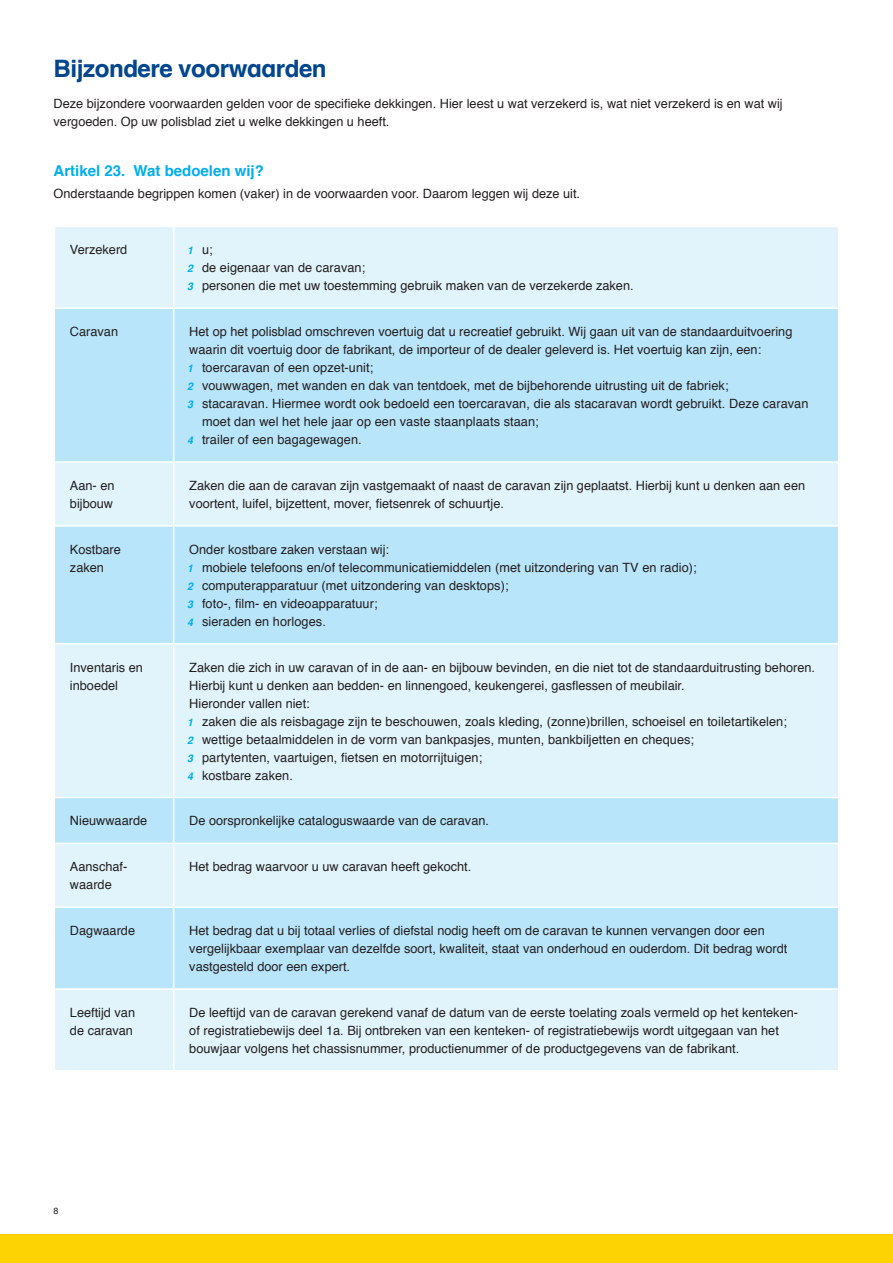
<style>
.page{position:relative;width:893px;height:1263px;background:#fff}
.page>*{position:absolute;margin:0;border:0;box-sizing:border-box;transform-origin:0 0}
.Kop{font:700 24px "Schulbuch Nord";letter-spacing:-.02em;color:#01468e}
.Subkop{font:700 15px "Helvetica";color:#00aeef}
.Platte_tekst_tabelle{font:12.75px/18px "Helvetica";color:#231f20}
.Platte_tekst{font:12.75px/18px "Helvetica";color:#231f20}
.t1{font:9px "Helvetica";color:#231f20}
.s1{font-weight:700;font-style:italic;font-size:10.5px;color:#00aeef}
</style>
<div class="page">
<div style="left:0;top:1234px;width:893px;height:29px;background:#fed304"></div>
<div style="left:55px;top:227px;width:783px;height:843px;background:#e1f4fc"></div>
<svg style="left:55px;top:309px;width:783px;height:679px;background:#c9ebfa"></svg>
<hr style="left:173px;top:227px;width:1px;height:80px;background:#fff">
<hr style="left:173px;top:309px;width:1px;height:152px;background:#fff">
<hr style="left:173px;top:463px;width:1px;height:62px;background:#fff">
<hr style="left:173px;top:644px;width:1px;height:153px;background:#fff">
<hr style="left:173px;top:844px;width:1px;height:62px;background:#fff">
<hr style="left:54px;top:307px;width:120px;height:2px;background:#fff">
<hr style="left:174px;top:307px;width:665px;height:2px;background:#fff">
<hr style="left:54px;top:461px;width:120px;height:2px;background:#fff">
<hr style="left:174px;top:461px;width:665px;height:2px;background:#fff">
<hr style="left:54px;top:525px;width:120px;height:2px;background:#fff">
<hr style="left:54px;top:643px;width:120px;height:1px;background:#fff">
<hr style="left:174px;top:525px;width:665px;height:2px;background:#fff">
<hr style="left:173px;top:527px;width:1px;height:116px;background:#fff">
<hr style="left:174px;top:643px;width:665px;height:1px;background:#fff">
<hr style="left:54px;top:797px;width:120px;height:1px;background:#fff">
<hr style="left:54px;top:843px;width:120px;height:1px;background:#fff">
<hr style="left:174px;top:797px;width:665px;height:1px;background:#fff">
<hr style="left:173px;top:798px;width:1px;height:45px;background:#fff">
<hr style="left:174px;top:843px;width:665px;height:1px;background:#fff">
<hr style="left:54px;top:906px;width:120px;height:2px;background:#fff">
<hr style="left:174px;top:906px;width:665px;height:2px;background:#fff">
<hr style="left:173px;top:908px;width:1px;height:80px;background:#fff">
<hr style="left:54px;top:988px;width:120px;height:2px;background:#fff">
<hr style="left:174px;top:988px;width:665px;height:2px;background:#fff">
<hr style="left:173px;top:990px;width:1px;height:80px;background:#fff">
<p class="Kop" style="left:54px;top:54px;width:275px">Bijzondere voorwaarden</p>
<p class="Platte_tekst" style="left:54px;top:95px;width:731px">Deze bijzondere voorwaarden gelden voor de specifieke dekkingen. Hier leest u wat verzekerd is, wat niet verzekerd is en wat wij vergoeden. Op uw polisblad ziet u welke dekkingen u heeft.</p>
<p class="Subkop" style="left:54px;top:158px;width:212px">Artikel 23. Wat bedoelen wij?</p>
<p class="Platte_tekst" style="left:54px;top:185px;width:528px">Onderstaande begrippen komen (vaker) in de voorwaarden voor. Daarom leggen wij deze uit.</p>
<p class="Platte_tekst_tabelle" style="left:70px;top:241px;width:59px">Verzekerd</p>
<p class="Platte_tekst_tabelle" style="left:187px;top:241px;width:27px"><span class="s1">1</span> u;</p>
<p class="Platte_tekst_tabelle" style="left:187px;top:259px;width:180px"><span class="s1">2</span> de eigenaar van de caravan;</p>
<p class="Platte_tekst_tabelle" style="left:187px;top:277px;width:448px"><span class="s1">3</span> personen die met uw toestemming gebruik maken van de verzekerde zaken.</p>
<p class="Platte_tekst_tabelle" style="left:70px;top:323px;width:50px">Caravan</p>
<p class="Platte_tekst_tabelle" style="left:189px;top:323px;width:605px">Het op het polisblad omschreven voertuig dat u recreatief gebruikt. Wij gaan uit van de standaarduitvoering waarin dit voertuig door de fabrikant, de importeur of de dealer geleverd is. Het voertuig kan zijn, een:</p>
<p class="Platte_tekst_tabelle" style="left:187px;top:359px;width:188px"><span class="s1">1</span> toercaravan of een opzet-unit;</p>
<p class="Platte_tekst_tabelle" style="left:187px;top:377px;width:543px"><span class="s1">2</span> vouwwagen, met wanden en dak van tentdoek, met de bijbehorende uitrusting uit de fabriek;</p>
<p class="Platte_tekst_tabelle" style="left:202px;top:395px;width:608px;text-indent:-15px"><span class="s1">3</span> stacaravan. Hiermee wordt ook bedoeld een toercaravan, die als stacaravan wordt gebruikt. Deze caravan moet dan wel het hele jaar op een vaste staanplaats staan;</p>
<p class="Platte_tekst_tabelle" style="left:187px;top:431px;width:176px"><span class="s1">4</span> trailer of een bagagewagen.</p>
<p class="Platte_tekst_tabelle" style="left:70px;top:477px;width:46px">Aan- en bijbouw</p>
<p class="Platte_tekst_tabelle" style="left:189px;top:477px;width:617px">Zaken die aan de caravan zijn vastgemaakt of naast de caravan zijn geplaatst. Hierbij kunt u denken aan een voortent, luifel, bijzettent, mover, fietsenrek of schuurtje.</p>
<p class="Platte_tekst_tabelle" style="left:70px;top:541px;width:53px">Kostbare zaken</p>
<p class="Platte_tekst_tabelle" style="left:189px;top:541px;width:201px">Onder kostbare zaken verstaan wij:</p>
<p class="Platte_tekst_tabelle" style="left:187px;top:559px;width:511px"><span class="s1">1</span> mobiele telefoons en/of telecommunicatiemiddelen (met uitzondering van TV en radio);</p>
<p class="Platte_tekst_tabelle" style="left:187px;top:577px;width:323px"><span class="s1">2</span> computerapparatuur (met uitzondering van desktops);</p>
<p class="Platte_tekst_tabelle" style="left:187px;top:595px;width:192px"><span class="s1">3</span> foto-, film- en videoapparatuur;</p>
<p class="Platte_tekst_tabelle" style="left:187px;top:613px;width:140px"><span class="s1">4</span> sieraden en horloges.</p>
<p class="Platte_tekst_tabelle" style="left:70px;top:658px;width:74px">Inventaris en inboedel</p>
<p class="Platte_tekst_tabelle" style="left:189px;top:658px;width:627px">Zaken die zich in uw caravan of in de aan- en bijbouw bevinden, en die niet tot de standaarduitrusting behoren.<br>Hierbij kunt u denken aan bedden- en linnengoed, keukengerei, gasflessen of meubilair.</p>
<p class="Platte_tekst_tabelle" style="left:189px;top:694px;width:122px">Hieronder vallen niet:</p>
<p class="Platte_tekst_tabelle" style="left:187px;top:712px;width:601px"><span class="s1">1</span> zaken die als reisbagage zijn te beschouwen, zoals kleding, (zonne)brillen, schoeisel en toiletartikelen;</p>
<p class="Platte_tekst_tabelle" style="left:187px;top:730px;width:508px"><span class="s1">2</span> wettige betaalmiddelen in de vorm van bankpasjes, munten, bankbiljetten en cheques;</p>
<p class="Platte_tekst_tabelle" style="left:187px;top:748px;width:297px"><span class="s1">3</span> partytenten, vaartuigen, fietsen en motorrijtuigen;</p>
<p class="Platte_tekst_tabelle" style="left:187px;top:766px;width:107px"><span class="s1">4</span> kostbare zaken.</p>
<p class="Platte_tekst_tabelle" style="left:70px;top:812px;width:79px">Nieuwwaarde</p>
<p class="Platte_tekst_tabelle" style="left:189px;top:812px;width:301px">De oorspronkelijke cataloguswaarde van de caravan.</p>
<p class="Platte_tekst_tabelle" style="left:70px;top:858px;width:59px">Aanschaf&shy;waarde</p>
<p class="Platte_tekst_tabelle" style="left:189px;top:858px;width:284px">Het bedrag waarvoor u uw caravan heeft gekocht.</p>
<p class="Platte_tekst_tabelle" style="left:70px;top:922px;width:67px">Dagwaarde</p>
<p class="Platte_tekst_tabelle" style="left:189px;top:922px;width:600px">Het bedrag dat u bij totaal verlies of diefstal nodig heeft om de caravan te kunnen vervangen door een vergelijkbaar exemplaar van dezelfde soort, kwaliteit, staat van onderhoud en ouderdom. Dit bedrag wordt vastgesteld door een expert.</p>
<p class="Platte_tekst_tabelle" style="left:70px;top:1004px;width:67px">Leeftijd van de caravan</p>
<p class="Platte_tekst_tabelle" style="left:189px;top:1004px;width:610px">De leeftijd van de caravan gerekend vanaf de datum van de eerste toelating zoals vermeld op het kenteken&shy;of registratiebewijs deel 1a. Bij ontbreken van een kenteken- of registratiebewijs wordt uitgegaan van het bouwjaar volgens het chassisnummer, productienummer of de productgegevens van de fabrikant.</p>
<p class="t1" style="left:54px;top:1204px;width:7px">8</p>
</div>
